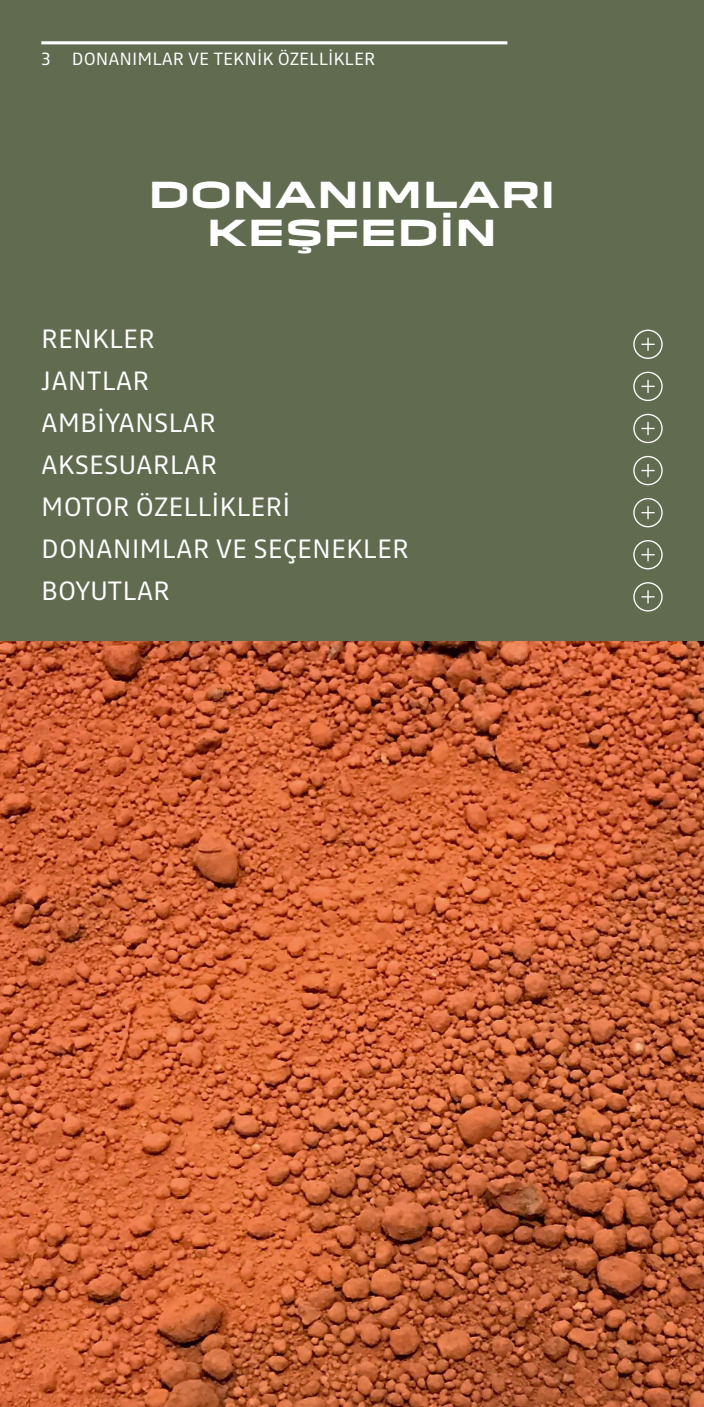
<style>
.page{position:relative;width:704px;height:1407px;background:#fff}
.page>*{position:absolute;margin:0;border:0;box-sizing:border-box;transform-origin:0 0}
.t1{font:700 35px/38.1px "Dacia Block Extended";color:#fff;text-align:center}
.t2{font:26.25px/42.1px "Read";color:#fff}
.t3{font:17.5px "Read";color:#fff}
</style>
<div class="page">
<div style="left:0;top:0;width:703px;height:641px;background:#616b50"></div>
<img style="left:0;top:641px;width:703px;height:765px">
<hr style="left:41px;top:41px;width:466px;height:3px;background:#fff">
<div style="left:633px;top:329px;width:29px;height:30px;border:1px solid #fff;border-radius:50%"></div>
<svg style="left:641px;top:338px;width:13px;height:13px"></svg>
<div style="left:633px;top:371px;width:29px;height:30px;border:1px solid #fff;border-radius:50%"></div>
<svg style="left:641px;top:380px;width:13px;height:13px"></svg>
<div style="left:633px;top:414px;width:29px;height:29px;border:1px solid #fff;border-radius:50%"></div>
<svg style="left:641px;top:422px;width:13px;height:13px"></svg>
<div style="left:633px;top:456px;width:29px;height:29px;border:1px solid #fff;border-radius:50%"></div>
<svg style="left:641px;top:464px;width:13px;height:13px"></svg>
<div style="left:633px;top:498px;width:29px;height:29px;border:1px solid #fff;border-radius:50%"></div>
<svg style="left:641px;top:506px;width:13px;height:13px"></svg>
<div style="left:633px;top:540px;width:29px;height:29px;border:1px solid #fff;border-radius:50%"></div>
<svg style="left:641px;top:548px;width:13px;height:13px"></svg>
<div style="left:633px;top:582px;width:29px;height:29px;border:1px solid #fff;border-radius:50%"></div>
<svg style="left:641px;top:590px;width:13px;height:13px"></svg>
<p class="t3" style="left:41px;top:46px;width:335px">3 DONANIMLAR VE TEKNİK ÖZELLİKLER</p>
<h1 class="t1" style="left:148px;top:176px;width:409px">DONANIMLARI<br>KEŞFEDİN</h1>
<p class="t2" style="left:41px;top:317px;width:369px">RENKLER<br>JANTLAR<br>AMBİYANSLAR<br>AKSESUARLAR<br>MOTOR ÖZELLİKLERİ<br>DONANIMLAR VE SEÇENEKLER<br>BOYUTLAR</p>
</div>
